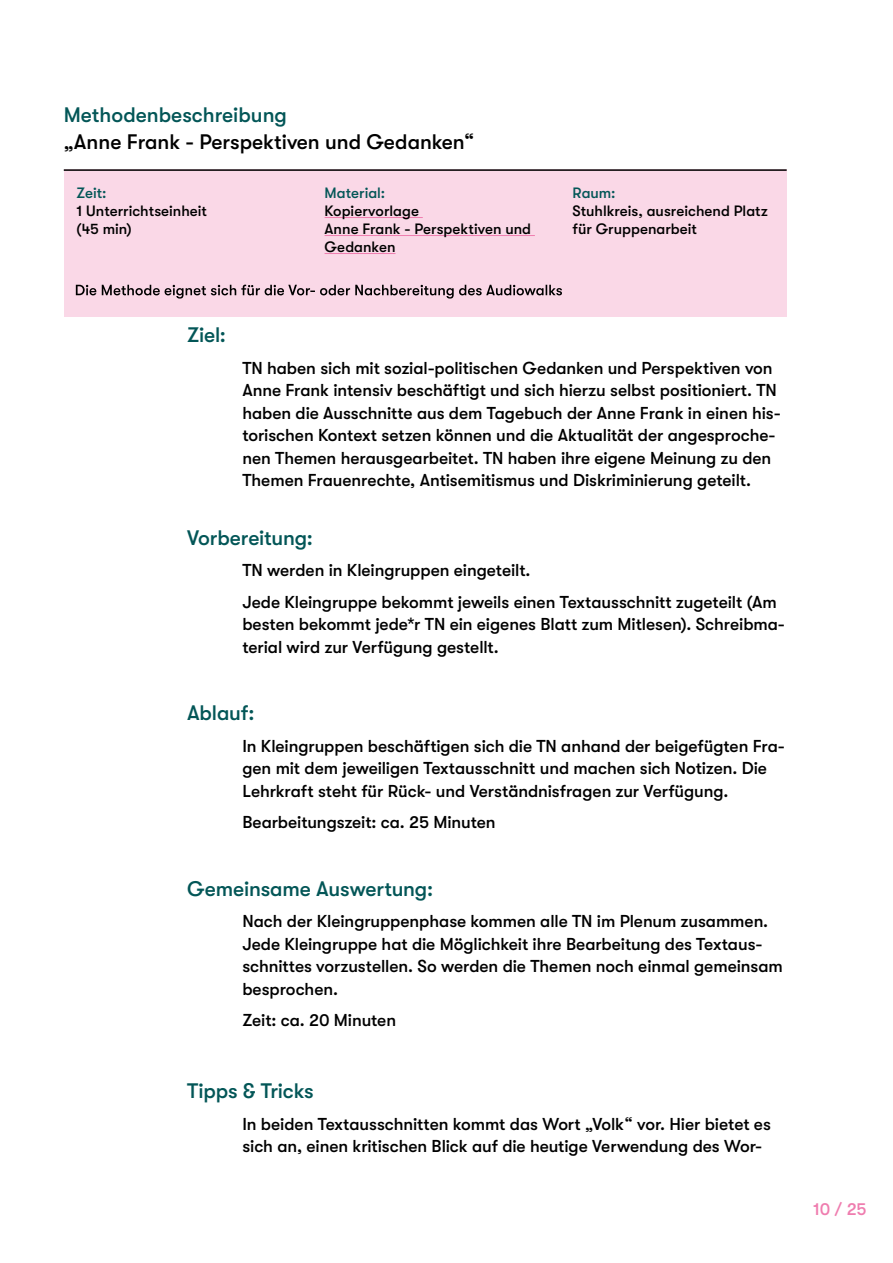
<style>
.page{position:relative;width:893px;height:1263px;background:#fff}
.page>*{position:absolute;margin:0;border:0;box-sizing:border-box;transform-origin:0 0}
.Heading_Text{font:500 21px "GT Walsheim Pro";letter-spacing:-.005em;color:#035657}
.t1{font:500 21px/27px "GT Walsheim Pro";color:#000}
.Fließtext{font:500 17.25px/22.5px "GT Walsheim Pro";letter-spacing:-.005em;color:#000}
.t2{font:500 17.25px "GT Walsheim Pro";color:#ef7daf}
.Box_Text{font:500 15px/18px "GT Walsheim Pro";color:#000}
.Normal__Web{font:500 15px/18px "GT Walsheim Pro";color:#000}
.Box_Text-2{font:500 15px "GT Walsheim Pro";color:#035657}
.s1{color:#035657}
</style>
<div class="page">
<div style="left:64px;top:169px;width:723px;height:147px;background:#fad8e7"></div>
<hr style="left:325px;top:217px;width:98px;height:1px;background:#ef7daf">
<hr style="left:325px;top:235px;width:210px;height:1px;background:#ef7daf">
<hr style="left:325px;top:253px;width:70px;height:1px;background:#ef7daf">
<hr style="left:64px;top:169px;width:723px;height:2px;background:#000">
<svg style="left:76px;top:285px;width:486px;height:14px"></svg>
<p class="t1" style="left:64px;top:101px;width:412px"><span class="s1">Methodenbeschreibung<br></span>„Anne Frank - Perspektiven und Gedanken“</p>
<p class="Box_Text-2" style="left:77px;top:184px;width:32px">Zeit:</p>
<p class="Box_Text" style="left:77px;top:202px;width:132px">1 Unterrichtseinheit (45 min)</p>
<p class="Box_Text-2" style="left:325px;top:184px;width:62px">Material:</p>
<p class="Box_Text" style="left:325px;top:202px;width:96px">Kopiervorlage</p>
<p class="Box_Text" style="left:325px;top:220px;width:208px">Anne Frank - Perspektiven und<br>Gedanken</p>
<p class="Box_Text-2" style="left:573px;top:184px;width:45px">Raum:</p>
<p class="Normal__Web" style="left:573px;top:202px;width:197px">Stuhlkreis, ausreichend Platz für Gruppenarbeit</p>
<p class="Heading_Text" style="left:187px;top:323px;width:40px">Ziel:</p>
<p class="Fließtext" style="left:242px;top:356px;width:540px">TN haben sich mit sozial-politischen Gedanken und Perspektiven von Anne Frank intensiv beschäftigt und sich hierzu selbst positioniert. TN haben die Ausschnitte aus dem Tagebuch der Anne Frank in einen his&shy;torischen Kontext setzen können und die Aktualität der angesproche&shy;nen Themen herausgearbeitet. TN haben ihre eigene Meinung zu den Themen Frauenrechte, Antisemitismus und Diskriminierung geteilt.</p>
<p class="Heading_Text" style="left:187px;top:525px;width:127px">Vorbereitung:</p>
<p class="Fließtext" style="left:242px;top:559px;width:290px">TN werden in Kleingruppen eingeteilt.</p>
<p class="Fließtext" style="left:242px;top:590px;width:544px">Jede Kleingruppe bekommt jeweils einen Textausschnitt zugeteilt (Am besten bekommt jede*r TN ein eigenes Blatt zum Mitlesen). Schreibma&shy;terial wird zur Verfügung gestellt.</p>
<p class="Heading_Text" style="left:187px;top:701px;width:69px">Ablauf:</p>
<p class="Fließtext" style="left:242px;top:734px;width:544px">In Kleingruppen beschäftigen sich die TN anhand der beigefügten Fra&shy;gen mit dem jeweiligen Textausschnitt und machen sich Notizen. Die<br>Lehrkraft steht für Rück- und Verständnisfragen zur Verfügung.</p>
<p class="Fließtext" style="left:242px;top:811px;width:255px">Bearbeitungszeit: ca. 25 Minuten</p>
<p class="Heading_Text" style="left:187px;top:876px;width:247px">Gemeinsame Auswertung:</p>
<p class="Fließtext" style="left:242px;top:910px;width:542px">Nach der Kleingruppenphase kommen alle TN im Plenum zusammen.<br>Jede Kleingruppe hat die Möglichkeit ihre Bearbeitung des Textaus&shy;schnittes vorzustellen. So werden die Themen noch einmal gemeinsam besprochen.</p>
<p class="Fließtext" style="left:242px;top:1009px;width:155px">Zeit: ca. 20 Minuten</p>
<p class="Heading_Text" style="left:187px;top:1079px;width:128px">Tipps &amp; Tricks</p>
<p class="Fließtext" style="left:242px;top:1112px;width:530px">In beiden Textausschnitten kommt das Wort „Volk“ vor. Hier bietet es sich an, einen kritischen Blick auf die heutige Verwendung des Wor-</p>
<p class="t2" style="left:813px;top:1199px;width:55px">10 / 25</p>
</div>
